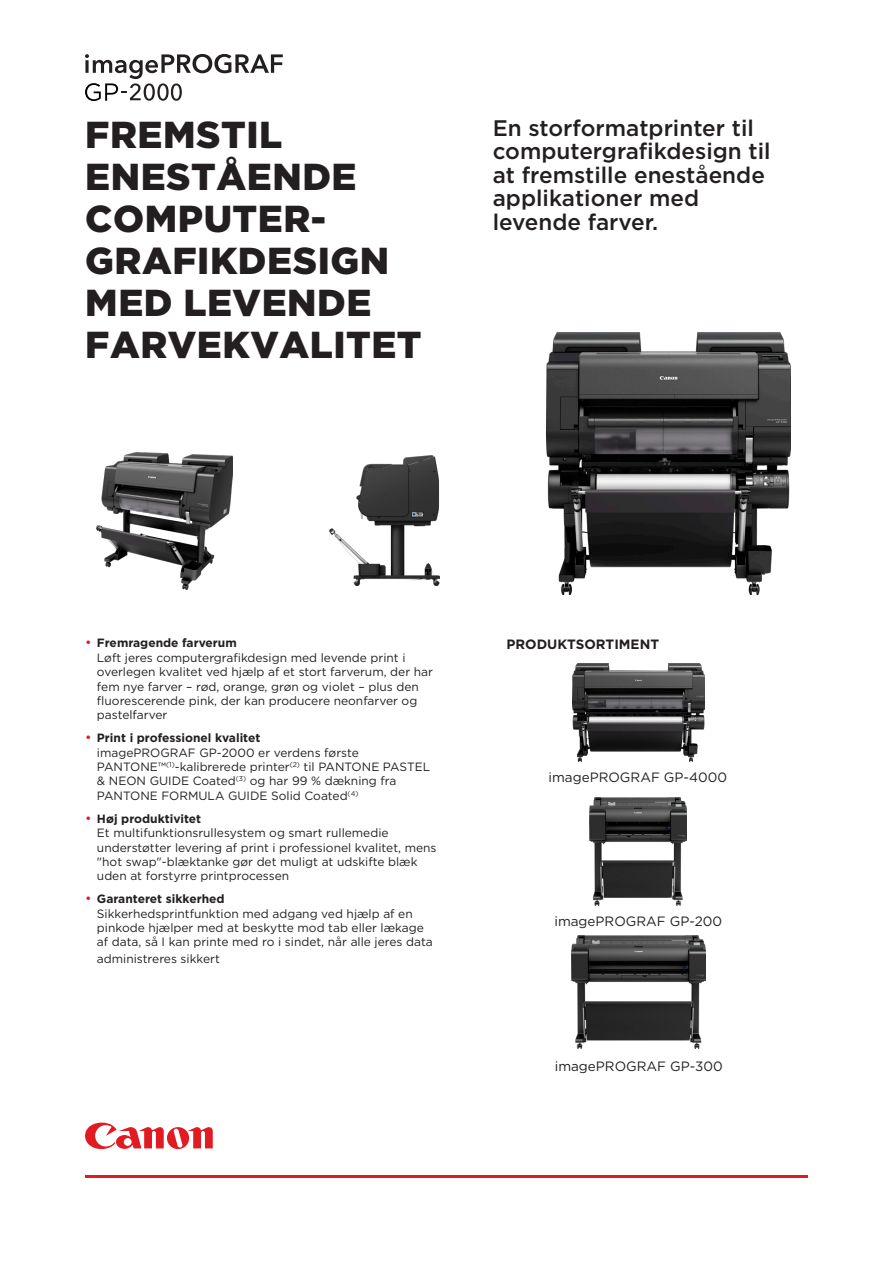
<style>
.page{position:relative;width:893px;height:1263px;background:#fff}
.page>*{position:absolute;margin:0;border:0;box-sizing:border-box;transform-origin:0 0}
.COVER_HEADER_LARGE{font:900 37.5px/42px "Gotham";letter-spacing:.015em;color:#231f20}
.INTRO{font:500 22.5px/23.4px "Gotham";color:#231f20}
.BODY{font:13.5px "Gotham";color:#231f20}
.SUBHEAD{font:700 13.5px "Gotham";color:#231f20}
.t1{font:12px/14.4px "Gotham";color:#231f20}
.s1{font-size:13.5px;color:#e21a21}
.s2{font-weight:700}
</style>
<div class="page">
<svg style="left:85px;top:1122px;width:128px;height:28px"></svg>
<hr style="left:85px;top:1175px;width:723px;height:3px;background:#e21a21">
<img style="left:572px;top:936px;width:134px;height:112px">
<img style="left:97px;top:453px;width:135px;height:136px">
<img style="left:329px;top:455px;width:110px;height:130px">
<img style="left:589px;top:798px;width:98px;height:108px">
<img style="left:573px;top:663px;width:132px;height:98px">
<img style="left:546px;top:333px;width:244px;height:261px">
<svg style="left:85px;top:54px;width:198px;height:47px"></svg>
<p class="COVER_HEADER_LARGE" style="left:85px;top:113px;width:338px">FREMSTIL<br>ENESTÅENDE<br>COMPUTER-<br>GRAFIKDESIGN<br>MED LEVENDE<br>FARVEKVALITET</p>
<p class="INTRO" style="left:493px;top:116px;width:279px">En storformatprinter til computergrafikdesign til at fremstille enestående applikationer med levende farver.</p>
<p class="t1" style="left:97px;top:636px;width:338px;text-indent:-12px"><span class="s1">•</span> <span class="s2">Fremragende farverum<br></span>Løft jeres computergrafikdesign med levende print i overlegen kvalitet ved hjælp af et stort farverum, der har fem nye farver – rød, orange, grøn og violet – plus den fluorescerende pink, der kan producere neonfarver og pastelfarver</p>
<p class="t1" style="left:97px;top:730px;width:335px;text-indent:-12px"><span class="s1">•</span> <span class="s2">Print i professionel kvalitet<br></span>imagePROGRAF GP-2000 er verdens første PANTONE™<sup>(1)</sup>-kalibrerede printer<sup>(2)</sup> til PANTONE PASTEL &amp; NEON GUIDE Coated<sup>(3)</sup> og har 99 % dækning fra PANTONE FORMULA GUIDE Solid Coated<sup>(4)</sup></p>
<p class="t1" style="left:97px;top:811px;width:341px;text-indent:-12px"><span class="s1">•</span> <span class="s2">Høj produktivitet<br></span>Et multifunktionsrullesystem og smart rullemedie understøtter levering af print i professionel kvalitet, mens "hot swap"-blæktanke gør det muligt at udskifte blæk uden at forstyrre printprocessen</p>
<p class="t1" style="left:97px;top:891px;width:337px;text-indent:-12px"><span class="s1">•</span> <span class="s2">Garanteret sikkerhed<br></span>Sikkerhedsprintfunktion med adgang ved hjælp af en pinkode hjælper med at beskytte mod tab eller lækage af data, så I kan printe med ro i sindet, når alle jeres data</p>
<p class="t1" style="left:97px;top:951px;width:124px">administreres sikkert</p>
<p class="SUBHEAD" style="left:506px;top:635px;width:154px">PRODUKTSORTIMENT</p>
<p class="BODY" style="left:549px;top:768px;width:180px">imagePROGRAF GP-4000</p>
<p class="BODY" style="left:554px;top:912px;width:169px">imagePROGRAF GP-200</p>
<p class="BODY" style="left:555px;top:1058px;width:169px">imagePROGRAF GP-300</p>
</div>
